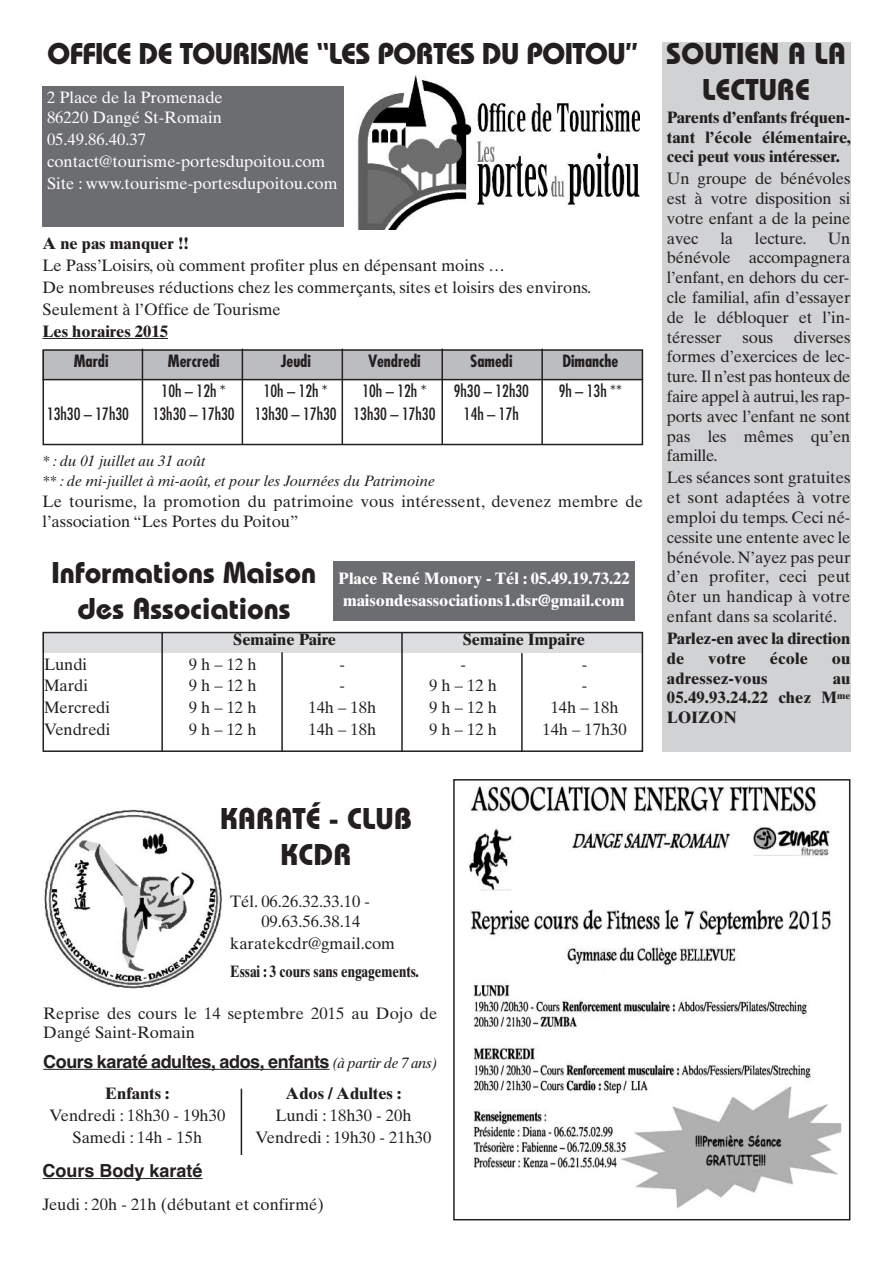
<style>
.page{position:relative;width:893px;height:1263px;background:#fff}
.page>*{position:absolute;margin:0;border:0;box-sizing:border-box;transform-origin:0 0}
.t1{font:700 30px/36px "Bauhaus";color:#231f20;text-align:center}
.t2{font:700 30px "Bauhaus";letter-spacing:-.025em;color:#231f20}
.t3{font:700 18px "Helvetica";letter-spacing:-.025em;color:#231f20}
.t4{font:700 18px "Helvetica";color:#231f20}
.t5{font:16.5px/19.8px "Times Ten";color:#231f20;text-align:justify}
.t6{font:700 16.5px/19.8px "Times Ten";color:#231f20;text-align:justify}
.t7{font:16.5px/21.9px "Times Ten";color:#fff}
.t8{font:condensed 16.5px "Futura";color:#231f20}
.t9{font:700 16.5px/21.9px "Times Ten";color:#fff;text-align:center}
.t10{font:700 condensed 16.5px "Futura";color:#231f20}
.t11{font:700 16.5px "Times Ten";color:#231f20;scale:.8 1}
.t12{font:italic 15px/20.1px "Times Ten";color:#231f20}
.s1{font-family:"Times Ten";font-weight:400;font-style:italic;font-size:15px}
</style>
<div class="page">
<div style="left:43px;top:633px;width:600px;height:20px;background:#dcdddf"></div>
<div style="left:662px;top:43px;width:188px;height:709px;background:#d1d2d4"></div>
<div style="left:43px;top:350px;width:600px;height:29px;background:#bcbdc0"></div>
<hr style="left:43px;top:1069px;width:286px;height:1px;background:#231f20">
<hr style="left:43px;top:1178px;width:160px;height:1px;background:#231f20">
<img style="left:44px;top:809px;width:178px;height:180px">
<hr style="left:241px;top:1089px;width:1px;height:66px;background:#231f20">
<hr style="left:43px;top:338px;width:125px;height:1px;background:#231f20">
<div style="left:43px;top:349px;width:600px;height:96px;border:2px solid #231f20"></div>
<div style="left:43px;top:632px;width:600px;height:120px;border:2px solid #231f20"></div>
<div style="left:43px;top:87px;width:301px;height:140px;background:#6c6d70"></div>
<div style="left:333px;top:561px;width:302px;height:60px;background:#6c6d70"></div>
<hr style="left:43px;top:379px;width:600px;height:1px;background:#231f20">
<hr style="left:142px;top:349px;width:1px;height:95px;background:#231f20">
<hr style="left:242px;top:349px;width:1px;height:95px;background:#231f20">
<hr style="left:342px;top:349px;width:1px;height:95px;background:#231f20">
<hr style="left:441px;top:349px;width:2px;height:95px;background:#231f20">
<hr style="left:541px;top:349px;width:2px;height:95px;background:#231f20">
<img style="left:357px;top:76px;width:282px;height:154px">
<hr style="left:161px;top:633px;width:2px;height:119px;background:#231f20">
<hr style="left:281px;top:652px;width:2px;height:100px;background:#231f20">
<hr style="left:401px;top:633px;width:2px;height:119px;background:#231f20">
<hr style="left:521px;top:653px;width:2px;height:99px;background:#231f20">
<img style="left:469px;top:785px;width:373px;height:424px">
<div style="left:453px;top:779px;width:397px;height:441px;border:2px solid #231f20"></div>
<h1 class="t2" style="left:47px;top:43px;width:593px">OFFICE DE TOURISME “LES PORTES DU POITOU”</h1>
<p class="t7" style="left:47px;top:90px;width:177px;line-height:19.8px">2 Place de la Promenade<br>86220 Dangé St-Romain</p>
<p class="t7" style="left:47px;top:130px;width:292px">05.49.86.40.37 contact@tourisme-portesdupoitou.com<br>Site : www.tourisme-portesdupoitou.com</p>
<p class="t6" style="left:43px;top:235px;width:148px">A ne pas manquer !!</p>
<p class="t5" style="left:43px;top:256px;width:550px;line-height:21.9px;text-align:left">Le Pass’Loisirs, où comment profiter plus en dépensant moins …<br>De nombreuses réductions chez les commerçants, sites et loisirs des environs.<br>Seulement à l’Office de Tourisme</p>
<p class="t6" style="left:43px;top:323px;width:127px">Les horaires 2015</p>
<p class="t10" style="left:74px;top:354px;width:36px">Mardi</p>
<p class="t10" style="left:168px;top:354px;width:53px">Mercredi</p>
<p class="t10" style="left:281px;top:354px;width:32px">Jeudi</p>
<p class="t10" style="left:368px;top:354px;width:54px">Vendredi</p>
<p class="t10" style="left:470px;top:354px;width:44px">Samedi</p>
<p class="t10" style="left:562px;top:354px;width:57px">Dimanche</p>
<p class="t8" style="left:162px;top:383px;width:66px">10h – 12h *</p>
<p class="t8" style="left:264px;top:383px;width:66px">10h – 12h *</p>
<p class="t8" style="left:362px;top:383px;width:66px">10h – 12h *</p>
<p class="t8" style="left:454px;top:383px;width:77px">9h30 – 12h30</p>
<p class="t8" style="left:559px;top:383px;width:65px">9h – 13h **</p>
<p class="t8" style="left:47px;top:407px;width:83px">13h30 – 17h30</p>
<p class="t8" style="left:153px;top:407px;width:284px">13h30 – 17h30 13h30 – 17h30 13h30 – 17h30</p>
<p class="t8" style="left:464px;top:407px;width:56px">14h – 17h</p>
<p class="t12" style="left:43px;top:452px;width:394px">* : du 01 juillet au 31 août<br>** : de mi-juillet à mi-août, et pour les Journées du Patrimoine</p>
<p class="t5" style="left:43px;top:493px;width:602px">Le tourisme, la promotion du patrimoine vous intéressent, devenez membre de l’association “Les Portes du Poitou”</p>
<h1 class="t1" style="left:52px;top:558px;width:266px">Informations Maison des Associations</h1>
<p class="t6" style="left:233px;top:632px;width:104px">Semaine Paire</p>
<p class="t6" style="left:463px;top:632px;width:124px">Semaine Impaire</p>
<p class="t5" style="left:44px;top:656px;width:45px">Lundi</p>
<p class="t5" style="left:189px;top:656px;width:69px">9h–12h</p>
<p class="t5" style="left:340px;top:656px;width:7px">-</p>
<p class="t5" style="left:460px;top:656px;width:7px">-</p>
<p class="t5" style="left:582px;top:656px;width:7px">-</p>
<p class="t5" style="left:44px;top:677px;width:45px">Mardi</p>
<p class="t5" style="left:189px;top:677px;width:69px">9h–12h</p>
<p class="t5" style="left:340px;top:677px;width:7px">-</p>
<p class="t5" style="left:429px;top:677px;width:69px">9h–12h</p>
<p class="t5" style="left:582px;top:677px;width:7px">-</p>
<p class="t5" style="left:44px;top:699px;width:67px">Mercredi</p>
<p class="t5" style="left:189px;top:699px;width:69px">9h–12h</p>
<p class="t5" style="left:308px;top:699px;width:69px">14h – 18h</p>
<p class="t5" style="left:429px;top:699px;width:69px">9h–12h</p>
<p class="t5" style="left:551px;top:699px;width:69px">14h – 18h</p>
<p class="t5" style="left:44px;top:721px;width:68px">Vendredi</p>
<p class="t5" style="left:189px;top:721px;width:69px">9h–12h</p>
<p class="t5" style="left:308px;top:721px;width:69px">14h – 18h</p>
<p class="t5" style="left:429px;top:721px;width:69px">9h–12h</p>
<p class="t5" style="left:542px;top:721px;width:86px">14h – 17h30</p>
<p class="t9" style="left:338px;top:569px;width:293px">Place René Monory - Tél : 05.49.19.73.22 maisondesassociations1.dsr@gmail.com</p>
<h1 class="t1" style="left:666px;top:38px;width:181px">SOUTIEN A LA<br>LECTURE</h1>
<p class="t6" style="left:667px;top:109px;width:186px">Parents d’enfants fréquen&shy;tant l’école élémentaire, ceci peut vous intéresser.</p>
<p class="t5" style="left:667px;top:170px;width:185px">Un groupe de bénévoles est à votre disposition si votre enfant a de la peine avec</p>
<p class="t5" style="left:720px;top:230px;width:14px">la</p>
<p class="t5" style="left:755px;top:230px;width:53px">lecture.</p>
<p class="t5" style="left:667px;top:230px;width:185px;text-indent:161px">Un bénévole accompagnera l’enfant, en dehors du cer&shy;cle familial, afin d’essayer de le débloquer et l’in&shy;téresser</p>
<p class="t5" style="left:667px;top:329px;width:185px;text-indent:127px">diverses formes d’exercices de lec&shy;ture. Il n’est pas honteux de faire appel à autrui,les rap&shy;ports avec l’enfant ne sont pas les mêmes qu’en famille.</p>
<p class="t5" style="left:667px;top:469px;width:185px">Les séances sont gratuites et sont adaptées à votre emploi du temps. Ceci né&shy;cessite une entente avec le bénévole. N’ayez pas peur d’en profiter, ceci peut ôter un handicap à votre enfant dans sa scolarité.</p>
<p class="t6" style="left:667px;top:630px;width:185px">Parlez-en avec la direction de</p>
<p class="t5" style="left:742px;top:329px;width:32px">sous</p>
<p class="t6" style="left:708px;top:650px;width:39px">votre</p>
<p class="t6" style="left:770px;top:650px;width:40px">école</p>
<p class="t6" style="left:832px;top:650px;width:20px">ou</p>
<p class="t6" style="left:667px;top:670px;width:102px">adressez-vous</p>
<p class="t6" style="left:667px;top:670px;width:185px;text-indent:166px">au 05.49.93.24.22 chez M<sup>me </sup>LOIZON</p>
<h1 class="t1" style="left:220px;top:804px;width:194px">KARATÉ - CLUB<br>KCDR</h1>
<p class="t5" style="left:261px;top:893px;width:110px;text-indent:-31px">Tél. 06.26.32.33.10 -<br>09.63.56.38.14</p>
<p class="t5" style="left:230px;top:935px;width:166px">karatekcdr@gmail.com</p>
<p class="t11" style="left:230px;top:966px;width:237px">Essai : 3 cours sans engagements.</p>
<p class="t5" style="left:43px;top:1005px;width:396px">Reprise des cours le 14 septembre 2015 au Dojo de<br>Dangé Saint-Romain</p>
<p class="t3" style="left:43px;top:1051px;width:396px">Cours karaté adultes, ados, enfants <span class="s1">(à partir de 7 ans)</span></p>
<p class="t6" style="left:105px;top:1085px;width:66px">Enfants :</p>
<p class="t5" style="left:49px;top:1106px;width:177px;line-height:21.9px;text-align:center">Vendredi : 18h30 - 19h30<br>Samedi : 14h - 15h</p>
<p class="t6" style="left:286px;top:1085px;width:117px">Ados / Adultes :</p>
<p class="t5" style="left:256px;top:1106px;width:177px;line-height:21.9px;text-align:center">Lundi : 18h30 - 20h<br>Vendredi : 19h30 - 21h30</p>
<p class="t4" style="left:43px;top:1160px;width:162px">Cours Body karaté</p>
<p class="t5" style="left:43px;top:1196px;width:283px">Jeudi : 20h - 21h (débutant et confirmé)</p>
</div>
